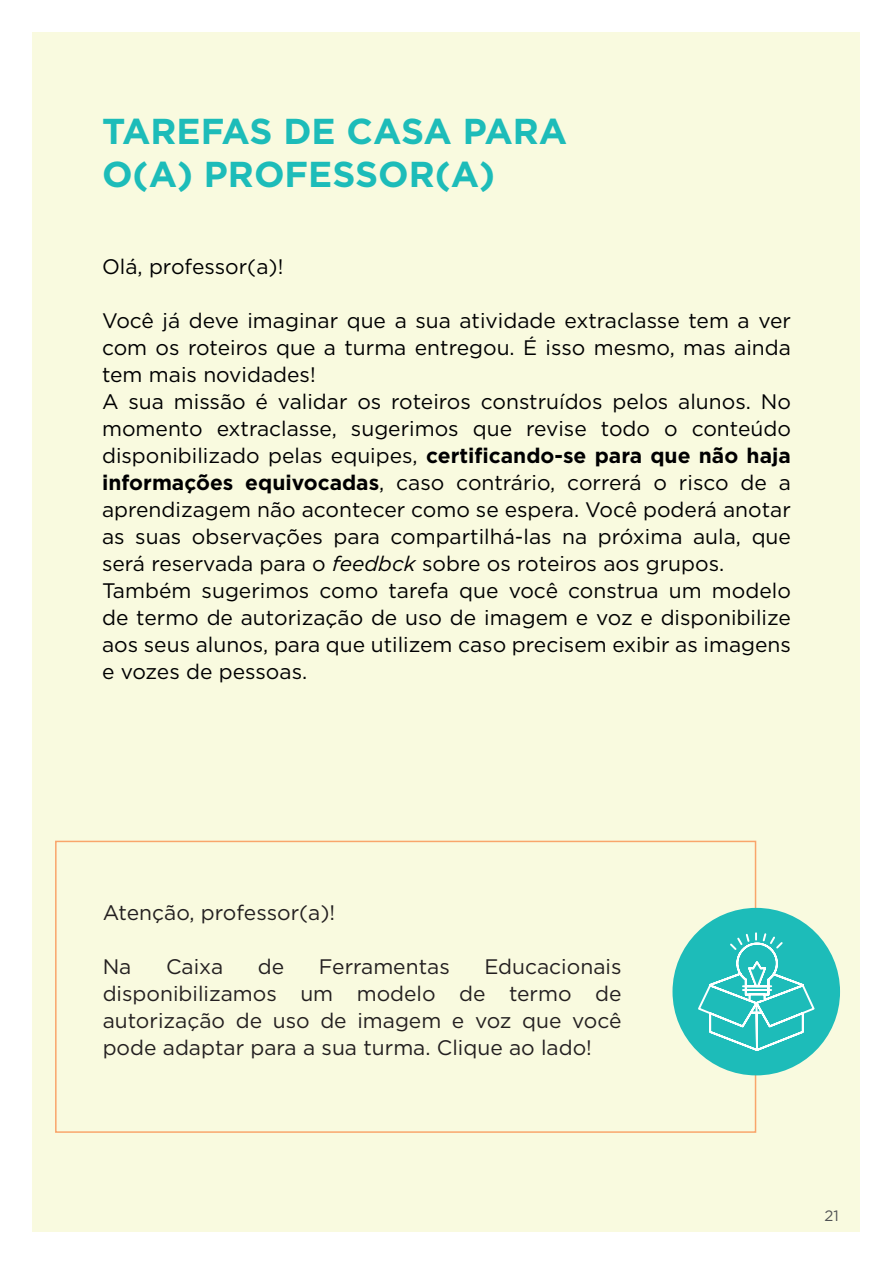
<style>
.page{position:relative;width:893px;height:1263px;background:#fff}
.page>*{position:absolute;margin:0;border:0;box-sizing:border-box;transform-origin:0 0}
.t1{font:700 36px "Gotham";color:#1dbcb9}
.t2{font:21px/27px "Gotham";color:#000001;text-align:justify}
.t3{font:21px/27px "Gotham";color:#231f20;text-align:justify}
.t4{font:15px "Gotham";color:#505254}
.s1{font-weight:700}
.s2{font-style:italic}
</style>
<div class="page">
<div style="left:0;top:32px;width:860px;height:1199px;background:#f9fadf"></div>
<div style="left:0;top:2px;width:31px;height:1261px;background:#fff"></div>
<div style="left:55px;top:841px;width:701px;height:292px;border:2px solid #f9a56b"></div>
<div style="left:672px;top:908px;width:168px;height:167px;background:#1dbcb9;border-radius:50%"></div>
<svg style="left:696px;top:931px;width:120px;height:122px"></svg>
<p class="t1" style="left:102px;top:107px;width:467px">TAREFAS DE CASA PARA</p>
<p class="t1" style="left:102px;top:150px;width:395px">O(A) PROFESSOR(A)</p>
<p class="t2" style="left:102px;top:253px;width:183px">Olá, professor(a)!</p>
<p class="t2" style="left:102px;top:307px;width:690px">Você já deve imaginar que a sua atividade extraclasse tem a ver com os roteiros que a turma entregou. É isso mesmo, mas ainda tem mais novidades!</p>
<p class="t2" style="left:102px;top:388px;width:690px">A sua missão é validar os roteiros construídos pelos alunos. No momento extraclasse, sugerimos que revise todo o conteúdo disponibilizado pelas equipes, <span class="s1">certificando-se para que não haja informações equivocadas</span>, caso contrário, correrá o risco de a aprendizagem não acontecer como se espera. Você poderá anotar as suas observações para compartilhá-las na próxima aula, que será reservada para o <span class="s2">feedbck</span> sobre os roteiros aos grupos.</p>
<p class="t2" style="left:102px;top:577px;width:690px">Também sugerimos como tarefa que você construa um modelo de termo de autorização de uso de imagem e voz e disponibilize aos seus alunos, para que utilizem caso precisem exibir as imagens e vozes de pessoas.</p>
<p class="t3" style="left:103px;top:898px;width:234px">Atenção, professor(a)!</p>
<p class="t3" style="left:103px;top:952px;width:30px">Na</p>
<p class="t3" style="left:166px;top:952px;width:59px">Caixa</p>
<p class="t3" style="left:258px;top:952px;width:28px">de</p>
<p class="t3" style="left:319px;top:952px;width:132px">Ferramentas</p>
<p class="t3" style="left:103px;top:952px;width:520px;text-indent:382px">Educacionais disponibilizamos um modelo de termo de autorização de uso de imagem e voz que você pode adaptar para a sua turma. Clique ao lado!</p>
<p class="t4" style="left:825px;top:1206px;width:16px">21</p>
</div>
